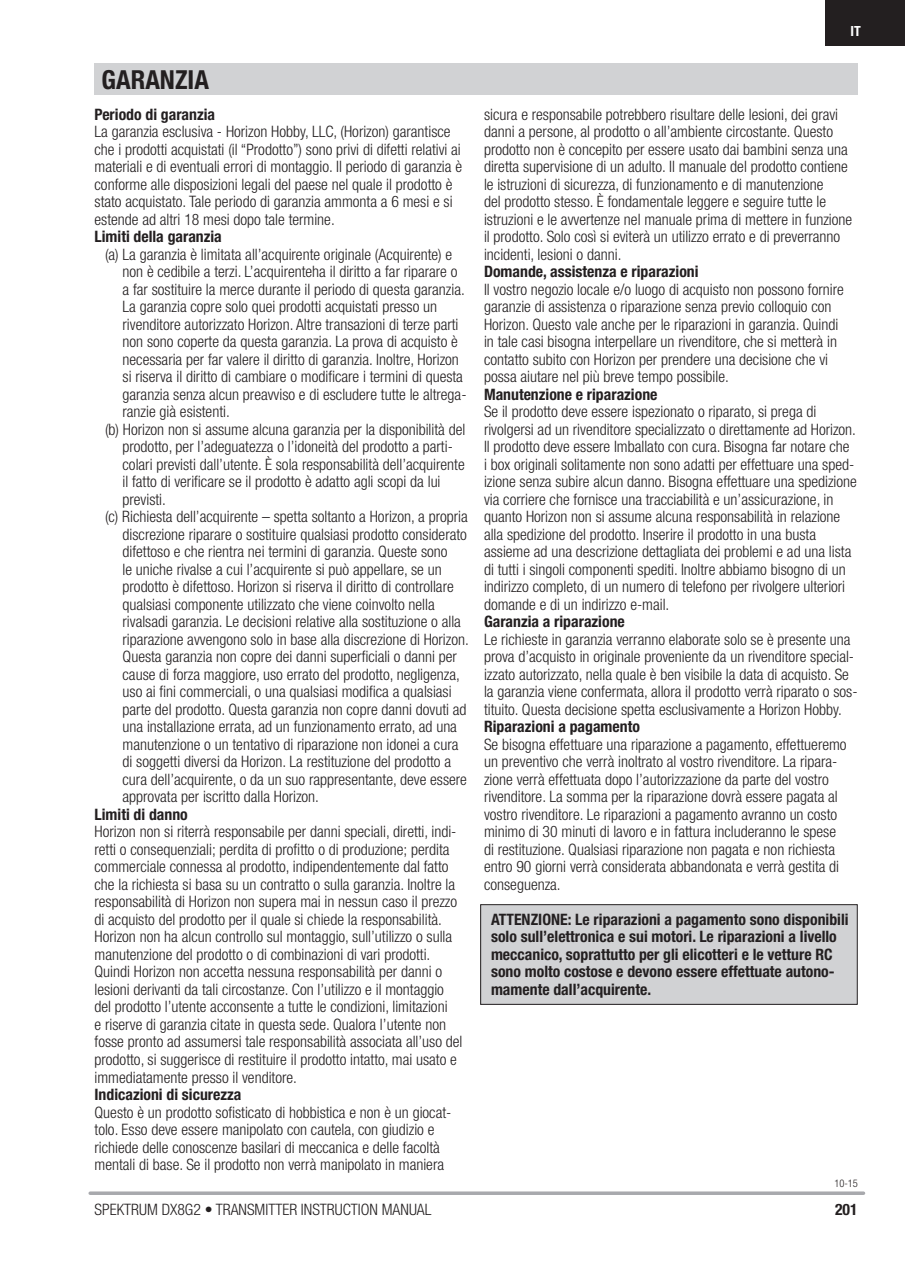
<style>
.page{position:relative;width:905px;height:1272px;background:#fff}
.page>*{position:absolute;margin:0;border:0;box-sizing:border-box;transform-origin:0 0}
.t1{font:700 condensed 26.25px "Helvetica Neue LT Std";color:#231f20}
.t2{font:300 condensed 15.75px/17.5px "Helvetica Neue LT Std";color:#231f20}
.t3{font:700 condensed 15.75px/17.5px "Helvetica Neue LT Std";color:#231f20}
.t4{font:700 condensed 14px "Helvetica Neue LT Std";color:#fff}
.t5{font:300 condensed 10.5px "Helvetica Neue LT Std";color:#231f20}
</style>
<div class="page">
<svg style="left:90px;top:1191px;width:773px;height:4px;background:#b2b3b6"></svg>
<div style="left:825px;top:0;width:80px;height:45px;background:#231f20"></div>
<div style="left:480px;top:904px;width:377px;height:100px;background:#d1d2d4"></div>
<div style="left:480px;top:904px;width:377px;height:101px;border:1px solid #231f20"></div>
<div style="left:94px;top:63px;width:763px;height:31px;background:#d1d2d4"></div>
<h1 class="t1" style="left:102px;top:63px;width:109px">GARANZIA</h1>
<p class="t3" style="left:94px;top:105px;width:122px">Periodo di garanzia</p>
<p class="t2" style="left:94px;top:123px;width:369px">La garanzia esclusiva - Horizon Hobby, LLC, (Horizon) garantisce che i prodotti acquistati (il “Prodotto”) sono privi di difetti relativi ai materiali e di eventuali errori di montaggio. Il periodo di garanzia è conforme alle disposizioni legali del paese nel quale il prodotto è stato acquistato. Tale periodo di garanzia ammonta a 6 mesi e si estende ad altri 18 mesi dopo tale termine.</p>
<p class="t3" style="left:94px;top:228px;width:129px">Limiti della garanzia</p>
<p class="t2" style="left:105px;top:245px;width:349px">(a) La garanzia è limitata all’acquirente originale (Acquirente) e</p>
<p class="t2" style="left:123px;top:263px;width:336px">non è cedibile a terzi. L’acquirenteha il diritto a far riparare o</p>
<p class="t2" style="left:123px;top:280px;width:344px">a far sostituire la merce durante il periodo di questa garanzia.</p>
<p class="t2" style="left:123px;top:298px;width:316px">La garanzia copre solo quei prodotti acquistati presso un</p>
<p class="t2" style="left:123px;top:315px;width:337px">rivenditore autorizzato Horizon. Altre transazioni di terze parti</p>
<p class="t2" style="left:123px;top:333px;width:337px">non sono coperte da questa garanzia. La prova di acquisto è</p>
<p class="t2" style="left:123px;top:350px;width:338px">necessaria per far valere il diritto di garanzia. Inoltre, Horizon</p>
<p class="t2" style="left:123px;top:368px;width:342px">si riserva il diritto di cambiare o modificare i termini di questa</p>
<p class="t2" style="left:123px;top:385px;width:345px">garanzia senza alcun preavviso e di escludere tutte le altrega-</p>
<p class="t2" style="left:123px;top:403px;width:109px">ranzie già esistenti.</p>
<p class="t2" style="left:105px;top:420px;width:362px">(b) Horizon non si assume alcuna garanzia per la disponibilità del</p>
<p class="t2" style="left:123px;top:438px;width:332px">prodotto, per l’adeguatezza o l’idoneità del prodotto a parti-</p>
<p class="t2" style="left:123px;top:455px;width:344px">colari previsti dall’utente. È sola responsabilità dell’acquirente</p>
<p class="t2" style="left:123px;top:473px;width:319px">il fatto di verificare se il prodotto è adatto agli scopi da lui</p>
<p class="t2" style="left:123px;top:490px;width:45px">previsti.</p>
<p class="t2" style="left:105px;top:508px;width:364px">(c) Richiesta dell’acquirente – spetta soltanto a Horizon, a propria</p>
<p class="t2" style="left:123px;top:525px;width:346px">discrezione riparare o sostituire qualsiasi prodotto considerato</p>
<p class="t2" style="left:123px;top:543px;width:326px">difettoso e che rientra nei termini di garanzia. Queste sono</p>
<p class="t2" style="left:123px;top:560px;width:320px">le uniche rivalse a cui l’acquirente si può appellare, se un</p>
<p class="t2" style="left:123px;top:578px;width:333px">prodotto è difettoso. Horizon si riserva il diritto di controllare</p>
<p class="t2" style="left:123px;top:595px;width:314px">qualsiasi componente utilizzato che viene coinvolto nella</p>
<p class="t2" style="left:123px;top:613px;width:340px">rivalsadi garanzia. Le decisioni relative alla sostituzione o alla</p>
<p class="t2" style="left:123px;top:630px;width:348px">riparazione avvengono solo in base alla discrezione di Horizon.</p>
<p class="t2" style="left:123px;top:648px;width:336px">Questa garanzia non copre dei danni superficiali o danni per</p>
<p class="t2" style="left:123px;top:665px;width:339px">cause di forza maggiore, uso errato del prodotto, negligenza,</p>
<p class="t2" style="left:123px;top:683px;width:330px">uso ai fini commerciali, o una qualsiasi modifica a qualsiasi</p>
<p class="t2" style="left:123px;top:700px;width:345px">parte del prodotto. Questa garanzia non copre danni dovuti ad</p>
<p class="t2" style="left:123px;top:718px;width:336px">una installazione errata, ad un funzionamento errato, ad una</p>
<p class="t2" style="left:123px;top:735px;width:337px">manutenzione o un tentativo di riparazione non idonei a cura</p>
<p class="t2" style="left:123px;top:753px;width:330px">di soggetti diversi da Horizon. La restituzione del prodotto a</p>
<p class="t2" style="left:123px;top:770px;width:346px">cura dell’acquirente, o da un suo rappresentante, deve essere</p>
<p class="t2" style="left:123px;top:788px;width:198px">approvata per iscritto dalla Horizon.</p>
<p class="t3" style="left:95px;top:805px;width:95px">Limiti di danno</p>
<p class="t2" style="left:95px;top:823px;width:369px">Horizon non si riterrà responsabile per danni speciali, diretti, indi&shy;retti o consequenziali; perdita di profitto o di produzione; perdita commerciale connessa al prodotto, indipendentemente dal fatto che la richiesta si basa su un contratto o sulla garanzia. Inoltre la responsabilità di Horizon non supera mai in nessun caso il prezzo di acquisto del prodotto per il quale si chiede la responsabilità.<br>Horizon non ha alcun controllo sul montaggio, sull’utilizzo o sulla manutenzione del prodotto o di combinazioni di vari prodotti.<br>Quindi Horizon non accetta nessuna responsabilità per danni o lesioni derivanti da tali circostanze. Con l’utilizzo e il montaggio del prodotto l’utente acconsente a tutte le condizioni, limitazioni<br>e riserve di garanzia citate in questa sede. Qualora l’utente non fosse pronto ad assumersi tale responsabilità associata all’uso del prodotto, si suggerisce di restituire il prodotto intatto, mai usato e immediatamente presso il venditore.</p>
<p class="t3" style="left:95px;top:1085px;width:148px">Indicazioni di sicurezza</p>
<p class="t2" style="left:95px;top:1103px;width:358px">Questo è un prodotto sofisticato di hobbistica e non è un giocat&shy;tolo. Esso deve essere manipolato con cautela, con giudizio e richiede delle conoscenze basilari di meccanica e delle facoltà mentali di base. Se il prodotto non verrà manipolato in maniera</p>
<p class="t4" style="left:850px;top:23px;width:12px">IT</p>
<p class="t2" style="left:484px;top:105px;width:370px">sicura e responsabile potrebbero risultare delle lesioni, dei gravi danni a persone, al prodotto o all’ambiente circostante. Questo prodotto non è concepito per essere usato dai bambini senza una diretta supervisione di un adulto. Il manuale del prodotto contiene le istruzioni di sicurezza, di funzionamento e di manutenzione<br>del prodotto stesso. È fondamentale leggere e seguire tutte le istruzioni e le avvertenze nel manuale prima di mettere in funzione il prodotto. Solo così si eviterà un utilizzo errato e di preverranno incidenti, lesioni o danni.</p>
<p class="t3" style="left:484px;top:263px;width:216px">Domande, assistenza e riparazioni</p>
<p class="t2" style="left:484px;top:280px;width:361px">Il vostro negozio locale e/o luogo di acquisto non possono fornire garanzie di assistenza o riparazione senza previo colloquio con Horizon. Questo vale anche per le riparazioni in garanzia. Quindi in tale casi bisogna interpellare un rivenditore, che si metterà in contatto subito con Horizon per prendere una decisione che vi possa aiutare nel più breve tempo possibile.</p>
<p class="t3" style="left:484px;top:385px;width:175px">Manutenzione e riparazione</p>
<p class="t2" style="left:484px;top:403px;width:374px">Se il prodotto deve essere ispezionato o riparato, si prega di rivolgersi ad un rivenditore specializzato o direttamente ad Horizon.<br>Il prodotto deve essere Imballato con cura. Bisogna far notare che<br>i box originali solitamente non sono adatti per effettuare una sped&shy;izione senza subire alcun danno. Bisogna effettuare una spedizione via corriere che fornisce una tracciabilità e un’assicurazione, in quanto Horizon non si assume alcuna responsabilità in relazione alla spedizione del prodotto. Inserire il prodotto in una busta assieme ad una descrizione dettagliata dei problemi e ad una lista di tutti i singoli componenti spediti. Inoltre abbiamo bisogno di un indirizzo completo, di un numero di telefono per rivolgere ulteriori domande e di un indirizzo e-mail.</p>
<p class="t3" style="left:484px;top:613px;width:142px">Garanzia a riparazione</p>
<p class="t2" style="left:484px;top:630px;width:375px">Le richieste in garanzia verranno elaborate solo se è presente una prova d’acquisto in originale proveniente da un rivenditore special&shy;izzato autorizzato, nella quale è ben visibile la data di acquisto. Se la garanzia viene confermata, allora il prodotto verrà riparato o sos&shy;tituito. Questa decisione spetta esclusivamente a Horizon Hobby.</p>
<p class="t3" style="left:484px;top:718px;width:157px">Riparazioni a pagamento</p>
<p class="t2" style="left:484px;top:735px;width:364px">Se bisogna effettuare una riparazione a pagamento, effettueremo un preventivo che verrà inoltrato al vostro rivenditore. La ripara&shy;zione verrà effettuata dopo l’autorizzazione da parte del vostro rivenditore. La somma per la riparazione dovrà essere pagata al vostro rivenditore. Le riparazioni a pagamento avranno un costo minimo di 30 minuti di lavoro e in fattura includeranno le spese di restituzione. Qualsiasi riparazione non pagata e non richiesta entro 90 giorni verrà considerata abbandonata e verrà gestita di conseguenza.</p>
<p class="t3" style="left:491px;top:910px;width:17px">Atten</p>
<p class="t3" style="left:530px;top:910px;width:16px">zione</p>
<p class="t3" style="left:491px;top:910px;width:359px;text-indent:77px">: Le riparazioni a pagamento sono disponibili solo sull’elettronica e sui motori. Le riparazioni a livello meccanico, soprattutto per gli elicotteri e le vetture RC sono molto costose e devono essere effettuate autono&shy;mamente dall’acquirente.</p>
<p class="t5" style="left:834px;top:1177px;width:25px">10-15</p>
<p class="t2" style="left:94px;top:1200px;width:338px">SPEKTRUM DX8G2 • TRANSMITTER INSTRUCTION MANUAL</p>
<p class="t3" style="left:835px;top:1200px;width:24px">201</p>
</div>
